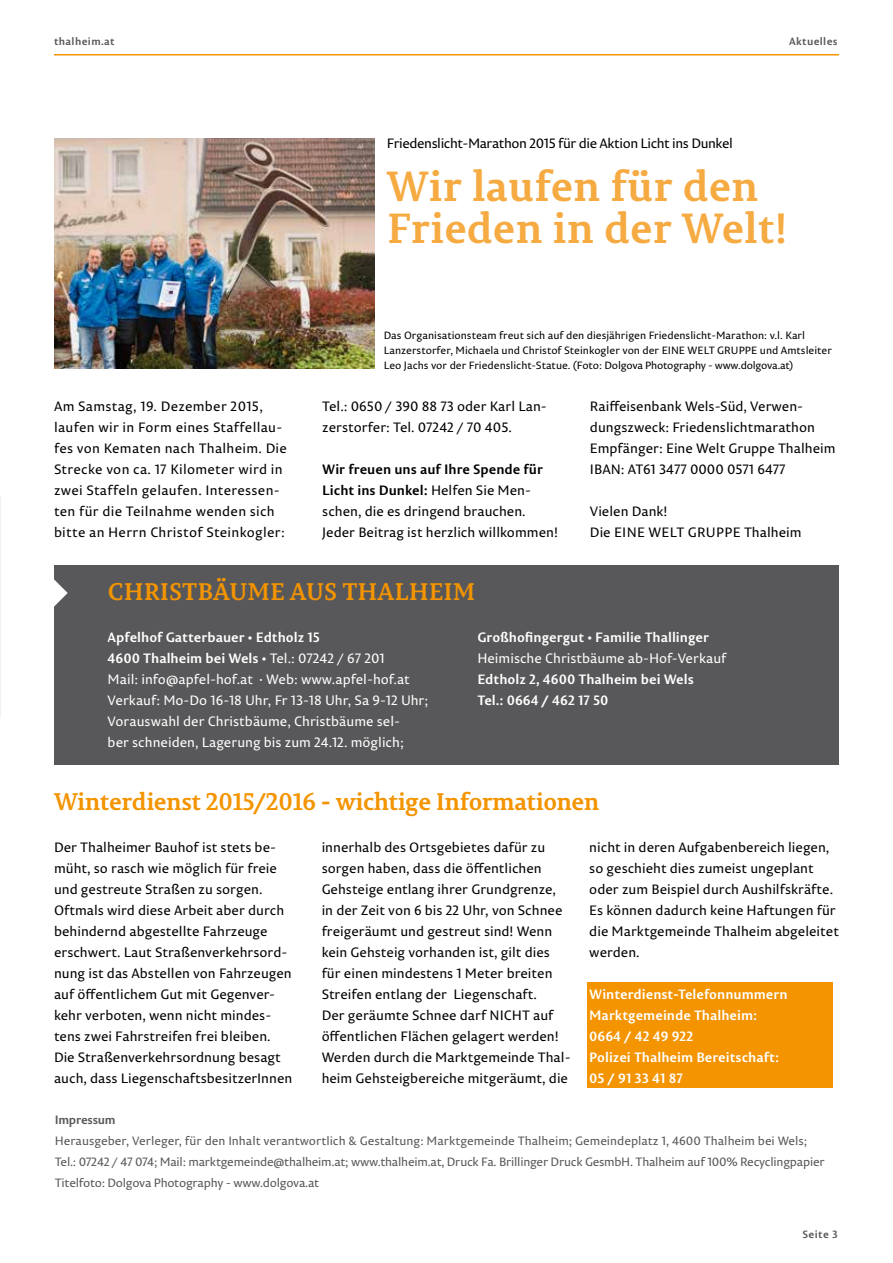
<style>
.page{position:relative;width:893px;height:1263px;background:#fff}
.page>*{position:absolute;margin:0;border:0;box-sizing:border-box;transform-origin:0 0}
.Überschrift_Bericht{font:700 42px "Permian Slab Serif Typeface";color:#f6aa42}
.Überschrift_weiß_-_T{font:700 24px "Permian Slab Serif Typeface";letter-spacing:-.02em;color:#f39400}
.Überschrift_weiß_-_T-2{font:700 24px "Permian Slab Serif Typeface";color:#f39400}
.Fließtext_02{font:13.5px/21px "Permian Sans Typeface";color:#000}
.Fließtext{font:13.5px/21px "Permian Sans Typeface";color:#000}
.Fließtext-2{font:13.5px/21px "Permian Sans Typeface";letter-spacing:.02em;color:#000}
.Fließtext-3{font:13.5px/21px "Permian Sans Typeface";color:#fff}
.Fließtext-4{font:700 13.5px "Permian Sans Typeface";color:#fff}
.Einleitungstext_02{font:700 13.5px "Permian Sans Typeface";color:#fff}
.Fließtext-5{font:700 13.5px/21px "Permian Sans Typeface";color:#000}
.Teaser_Bericht{font:13.5px "Permian Sans Typeface";letter-spacing:-.03em;color:#000}
.Impressum{font:12px "Permian Sans Typeface";letter-spacing:-.02em;color:#58585a}
.Impressum-2{font:12px "Permian Sans Typeface";color:#58585a}
.Überschriften_Inhalt{font:700 12px "Permian Sans Typeface";letter-spacing:-.02em;color:#58585a}
.Untertext_Bild{font:10.5px/15px "Permian Sans Typeface";color:#000}
.t1{font:700 10.5px "Permian Sans Typeface";letter-spacing:.03em;color:#58585a}
.s1{font-weight:400}
</style>
<div class="page">
<hr style="left:54px;top:54px;width:785px;height:2px;background:#f39400">
<img style="left:54px;top:138px;width:320px;height:230px">
<div style="left:54px;top:566px;width:785px;height:199px;background:#58585a"></div>
<div style="left:587px;top:982px;width:245px;height:105px;background:#f39400"></div>
<svg style="left:54px;top:565px;width:14px;height:42px"></svg>
<p class="t1" style="left:54px;top:32px;width:62px">thalheim.at</p>
<p class="t1" style="left:789px;top:32px;width:50px">Aktuelles</p>
<p class="Teaser_Bericht" style="left:387px;top:133px;width:347px">Friedenslicht-Marathon 2015 für die Aktion Licht ins Dunkel</p>
<p class="Überschrift_Bericht" style="left:387px;top:151px;width:373px">Wir laufen für den</p>
<p class="Überschrift_Bericht" style="left:387px;top:193px;width:402px">Frieden in der Welt!</p>
<p class="Untertext_Bild" style="left:384px;top:328px;width:450px">Das Organisationsteam freut sich auf den diesjährigen Friedenslicht-Marathon: v.l. Karl<br>Lanzerstorfer, Michaela und Christof Steinkogler von der EINE WELT GRUPPE und Amtsleiter<br>Leo Jachs vor der Friedenslicht-Statue. (Foto: Dolgova Photography - www.dolgova.at)</p>
<p class="Fließtext-2" style="left:54px;top:395px;width:234px">Am Samstag, 19. Dezember 2015, laufen wir in Form eines Staffellau&shy;fes von Kematen nach Thalheim. Die Strecke von ca. 17 Kilometer wird in zwei Staffeln gelaufen. Interessen&shy;ten für die Teilnahme wenden sich bitte an Herrn Christof Steinkogler:</p>
<p class="Fließtext" style="left:322px;top:395px;width:226px">Tel.: 0650 / 390 88 73 oder Karl Lan&shy;zerstorfer: Tel. 07242 / 70 405.</p>
<p class="Fließtext-5" style="left:322px;top:458px;width:222px">Wir freuen uns auf Ihre Spende für<br>Licht ins Dunkel: <span class="s1">Helfen Sie Men&shy;schen, die es dringend brauchen.</span></p>
<p class="Fließtext" style="left:322px;top:521px;width:237px">Jeder Beitrag ist herzlich willkommen!</p>
<p class="Fließtext" style="left:590px;top:395px;width:226px">Raiffeisenbank Wels-Süd, Verwen&shy;dungszweck: Friedenslichtmarathon</p>
<p class="Fließtext" style="left:590px;top:437px;width:247px">Empfänger: Eine Welt Gruppe Thalheim</p>
<p class="Fließtext" style="left:590px;top:458px;width:197px">IBAN: AT61 3477 0000 0571 6477</p>
<p class="Fließtext" style="left:590px;top:500px;width:79px">Vielen Dank!</p>
<p class="Fließtext" style="left:590px;top:521px;width:213px">Die EINE WELT GRUPPE Thalheim</p>
<p class="Überschrift_weiß_-_T-2" style="left:108px;top:571px;width:369px">CHRISTBÄUME AUS THALHEIM</p>
<p class="Fließtext-4" style="left:108px;top:626px;width:214px">Apfelhof Gatterbauer • Edtholz 15</p>
<p class="Fließtext-4" style="left:108px;top:647px;width:279px">4600 Thalheim bei Wels • <span class="s1">Tel.: 07242 / 67 201</span></p>
<p class="Fließtext-3" style="left:108px;top:668px;width:304px">Mail: info@apfel-hof.at • Web: www.apfel-hof.at</p>
<p class="Fließtext-3" style="left:108px;top:689px;width:322px">Verkauf: Mo-Do 16-18 Uhr, Fr 13-18 Uhr, Sa 9-12 Uhr;<br>Vorauswahl der Christbäume, Christbäume sel-<br>ber schneiden, Lagerung bis zum 24.12. möglich;</p>
<p class="Fließtext-4" style="left:477px;top:626px;width:233px">Großhofingergut • Familie Thallinger</p>
<p class="Fließtext-3" style="left:477px;top:647px;width:251px">Heimische Christbäume ab-Hof-Verkauf</p>
<p class="Fließtext-4" style="left:477px;top:668px;width:218px">Edtholz 2, 4600 Thalheim bei Wels</p>
<p class="Fließtext-4" style="left:477px;top:689px;width:133px">Tel.: 0664 / 462 17 50</p>
<p class="Überschrift_weiß_-_T" style="left:54px;top:781px;width:547px">Winterdienst 2015/2016 - wichtige Informationen</p>
<p class="Fließtext_02" style="left:54px;top:836px;width:240px">Der Thalheimer Bauhof ist stets be&shy;müht, so rasch wie möglich für freie und gestreute Straßen zu sorgen.<br>Oftmals wird diese Arbeit aber durch behindernd abgestellte Fahrzeuge erschwert. Laut Straßenverkehrsord&shy;nung ist das Abstellen von Fahrzeugen auf öffentlichem Gut mit Gegenver&shy;kehr verboten, wenn nicht mindes&shy;tens zwei Fahrstreifen frei bleiben.<br>Die Straßenverkehrsordnung besagt auch, dass LiegenschaftsbesitzerInnen</p>
<p class="Fließtext_02" style="left:322px;top:836px;width:250px">innerhalb des Ortsgebietes dafür zu sorgen haben, dass die öffentlichen Gehsteige entlang ihrer Grundgrenze, in der Zeit von 6 bis 22 Uhr, von Schnee freigeräumt und gestreut sind! Wenn kein Gehsteig vorhanden ist, gilt dies für einen mindestens 1 Meter breiten Streifen entlang der Liegenschaft.<br>Der geräumte Schnee darf NICHT auf öffentlichen Flächen gelagert werden!<br>Werden durch die Marktgemeinde Thal&shy;heim Gehsteigbereiche mitgeräumt, die</p>
<p class="Fließtext_02" style="left:589px;top:836px;width:251px">nicht in deren Aufgabenbereich liegen, so geschieht dies zumeist ungeplant oder zum Beispiel durch Aushilfskräfte.<br>Es können dadurch keine Haftungen für die Marktgemeinde Thalheim abgeleitet werden.</p>
<p class="Einleitungstext_02" style="left:589px;top:983px;width:200px">Winterdienst-Telefonnummern</p>
<p class="Einleitungstext_02" style="left:589px;top:1004px;width:169px">Marktgemeinde Thalheim:</p>
<p class="Einleitungstext_02" style="left:589px;top:1025px;width:106px">0664 / 42 49 922</p>
<p class="Einleitungstext_02" style="left:589px;top:1046px;width:191px">Polizei Thalheim Bereitschaft:</p>
<p class="Einleitungstext_02" style="left:589px;top:1067px;width:95px">05 / 91 33 41 87</p>
<p class="Überschriften_Inhalt" style="left:55px;top:1110px;width:62px">Impressum</p>
<p class="Impressum-2" style="left:55px;top:1132px;width:754px">Herausgeber, Verleger, für den Inhalt verantwortlich &amp; Gestaltung: Marktgemeinde Thalheim; Gemeindeplatz 1, 4600 Thalheim bei Wels;</p>
<p class="Impressum" style="left:55px;top:1153px;width:771px">Tel.: 07242 / 47 074; Mail: marktgemeinde@thalheim.at; www.thalheim.at, Druck Fa. Brillinger Druck GesmbH. Thalheim auf 100% Recyclingpapier</p>
<p class="Impressum" style="left:55px;top:1174px;width:266px">Titelfoto: Dolgova Photography - www.dolgova.at</p>
<p class="t1" style="left:802px;top:1225px;width:37px">Seite 3</p>
</div>
